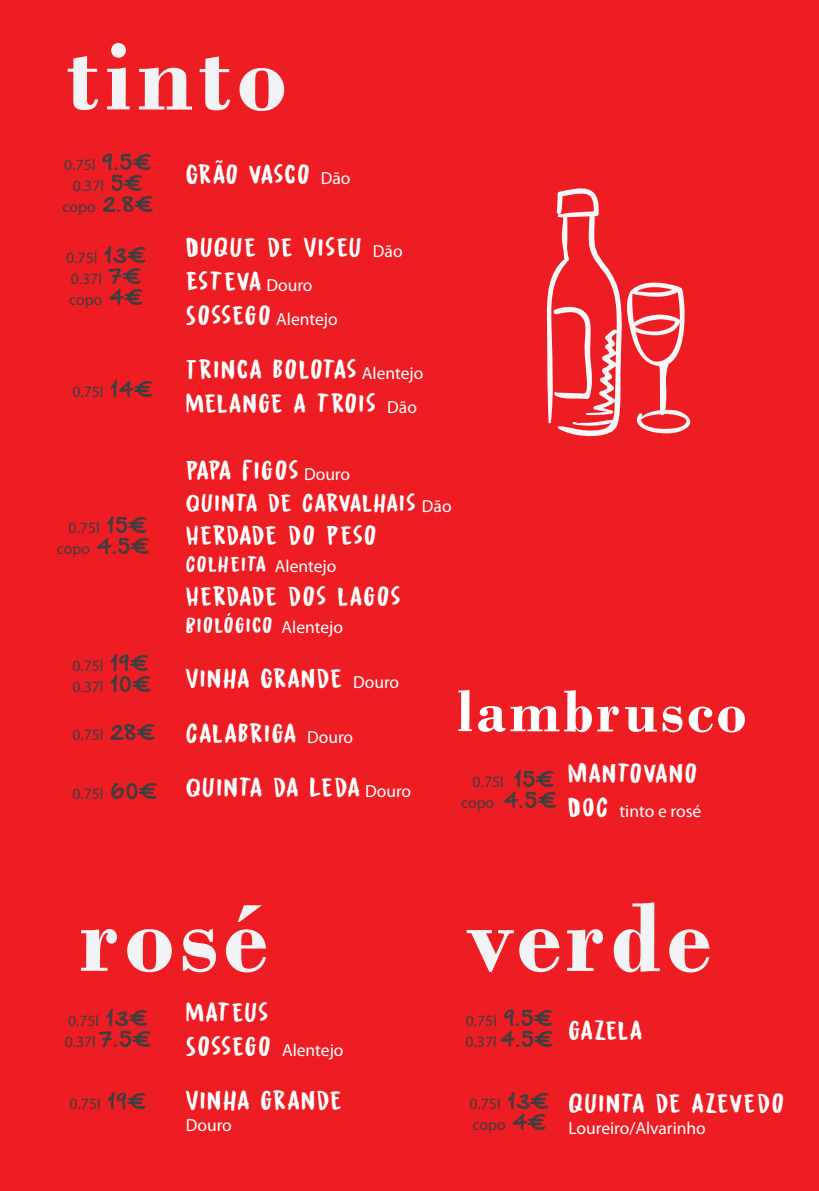
<style>
.page{position:relative;width:819px;height:1191px;background:#ee1d23}
.page>*{position:absolute;margin:0;border:0;box-sizing:border-box;transform-origin:0 0}
.t1{font:700 103.25px "Bodoni";letter-spacing:.045em;color:#f2f3f4}
.t2{font:700 61.95px "Bodoni";letter-spacing:.045em;color:#fff}
.t3{font:28px "Awesome Sauce DEMO";color:#fff}
.t4{font:26.25px "Awesome Sauce DEMO";color:#fff}
.t5{font:17.5px "Myriad Pro";color:#fff}
.t6{font:15.75px/21px "Myriad Pro";color:#3e3e3f}
.s1{font-family:"Hand Of Sean Demo";font-size:17.5px}
</style>
<div class="page">
<svg style="left:546px;top:188px;width:145px;height:249px"></svg>
<h1 class="t1" style="left:66px;top:15px;width:223px">tinto</h1>
<p class="t6" style="left:62px;top:154px;width:92px;text-align:center">0.75l <span class="s1">9.5€<br></span>0.37l <span class="s1">5€ </span>copo <span class="s1">2.8€</span></p>
<p class="t6" style="left:66px;top:246px;width:81px">0.75l <span class="s1">13€<br></span>0.37l <span class="s1">7€ </span>copo <span class="s1">4€</span></p>
<p class="t6" style="left:72px;top:380px;width:82px">0.75l <span class="s1">14€</span></p>
<p class="t6" style="left:57px;top:516px;width:94px;text-align:right">0.75l <span class="s1">15€ </span>copo <span class="s1">4.5€</span></p>
<p class="t6" style="left:72px;top:655px;width:80px">0.75l <span class="s1">19€<br></span>0.37l <span class="s1">10€</span></p>
<p class="t6" style="left:72px;top:673px;width:85px">0.75l <span class="s1">28€</span></p>
<p class="t6" style="left:72px;top:724px;width:85px">0.75l <span class="s1">28€</span></p>
<p class="t6" style="left:72px;top:782px;width:87px">0.75l <span class="s1">60€</span></p>
<p class="t5" style="left:226px;top:167px;width:126px">□ ❖ ▲ □ Dão</p>
<h3 class="t3" style="left:200px;top:232px;width:44px">◆❑◆</h3>
<p class="t5" style="left:325px;top:241px;width:79px">▲ ◆ Dão</p>
<p class="t5" style="left:198px;top:274px;width:116px">▲▼ ❖ Douro</p>
<p class="t5" style="left:198px;top:308px;width:141px">□▲▲ □ Alentejo</p>
<p class="t5" style="left:221px;top:362px;width:204px">■ □●□▼ ▲ Alentejo</p>
<p class="t5" style="left:316px;top:396px;width:102px">▼ □ ▲ Dão</p>
<p class="t5" style="left:275px;top:463px;width:77px">□▲ Douro</p>
<h3 class="t4" style="left:201px;top:488px;width:48px">◆■▼</h3>
<p class="t5" style="left:406px;top:495px;width:47px">▲ Dão</p>
<h3 class="t3" style="left:303px;top:520px;width:75px">□ ▲□</h3>
<p class="t5" style="left:247px;top:556px;width:91px">▼ Alentejo</p>
<h3 class="t3" style="left:303px;top:580px;width:99px">□▲ ● □▲</h3>
<p class="t5" style="left:262px;top:616px;width:82px">□ Alentejo</p>
<h3 class="t3" style="left:207px;top:662px;width:16px">■</h3>
<p class="t5" style="left:301px;top:671px;width:99px">■ Douro</p>
<h3 class="t3" style="left:212px;top:717px;width:12px">●</h3>
<p class="t5" style="left:307px;top:726px;width:48px">Douro</p>
<h3 class="t3" style="left:202px;top:772px;width:51px">◆■▼</h3>
<p class="t5" style="left:365px;top:780px;width:48px">Douro</p>
<h2 class="t2" style="left:456px;top:674px;width:291px">lambrusco</h2>
<p class="t6" style="left:461px;top:771px;width:97px;text-align:right">0.75l <span class="s1">15€ </span>copo <span class="s1">4.5€</span></p>
<h3 class="t3" style="left:602px;top:757px;width:96px">■▼□❖ ■□</h3>
<p class="t5" style="left:619px;top:800px;width:83px">tinto e rosé</p>
<h1 class="t1" style="left:79px;top:876px;width:190px">rosé</h1>
<p class="t6" style="left:65px;top:1009px;width:88px">0.75l <span class="s1">13€<br></span>0.37l <span class="s1">7.5€</span></p>
<p class="t6" style="left:70px;top:1092px;width:78px">0.75l <span class="s1">19€</span></p>
<h3 class="t3" style="left:217px;top:996px;width:52px">▼ ◆▲</h3>
<p class="t5" style="left:198px;top:1039px;width:147px">□▲▲ □ Alentejo</p>
<h3 class="t3" style="left:207px;top:1085px;width:16px">■</h3>
<h3 class="t3" style="left:301px;top:1085px;width:16px">■</h3>
<p class="t5" style="left:186px;top:1114px;width:48px">Douro</p>
<h1 class="t1" style="left:467px;top:876px;width:245px">verde</h1>
<p class="t6" style="left:465px;top:1009px;width:89px">0.75l <span class="s1">9.5€<br></span>0.37l <span class="s1">4.5€</span></p>
<h3 class="t3" style="left:617px;top:1014px;width:12px">●</h3>
<p class="t6" style="left:469px;top:1092px;width:81px">0.75l <span class="s1">13€ </span>copo <span class="s1">4€</span></p>
<h3 class="t3" style="left:568px;top:1087px;width:67px">❑◆ ■▼</h3>
<p class="t5" style="left:568px;top:1117px;width:139px">Loureiro/Alvarinho</p>
</div>
